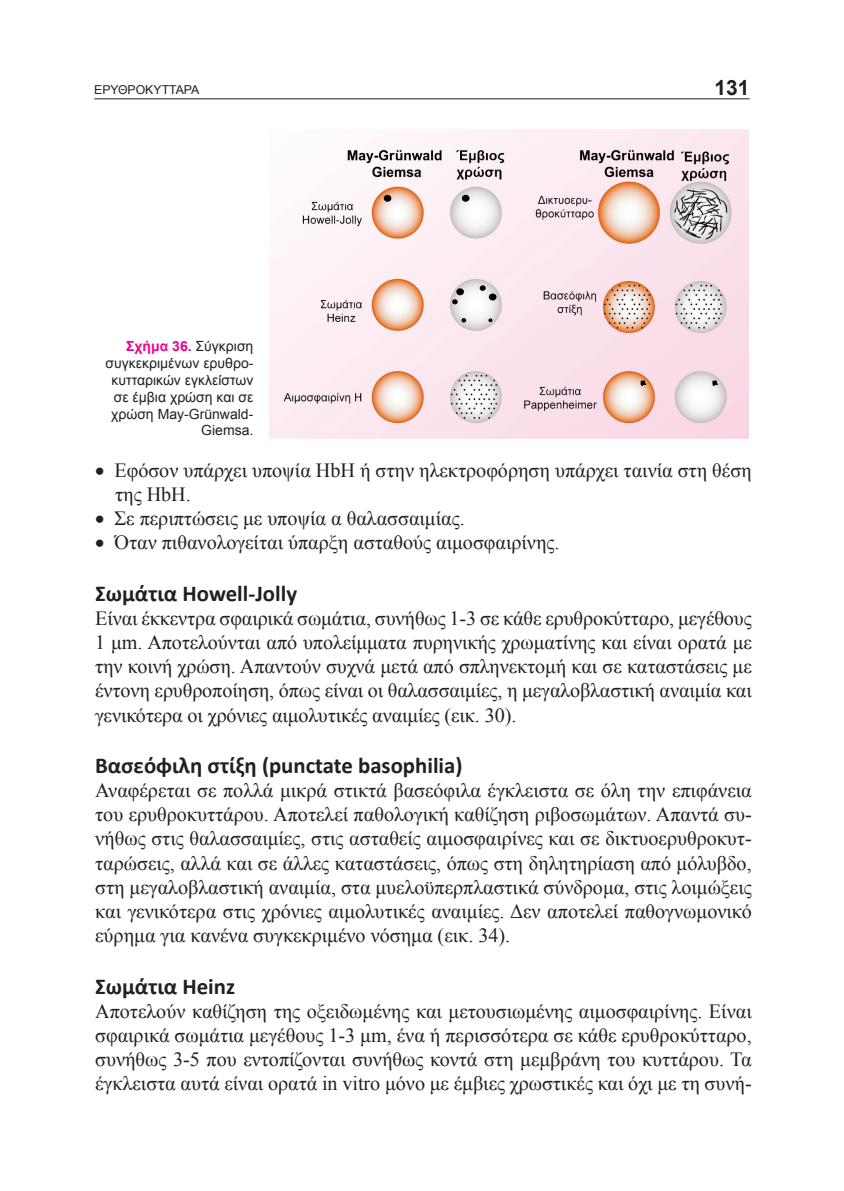
<style>
.page{position:relative;width:844px;height:1191px;background:#fff}
.page>*{position:absolute;margin:0;border:0;box-sizing:border-box;transform-origin:0 0}
.t1{font:700 22.75px "Calibri";color:#231f20}
.t2{font:700 21px "Arial";color:#231f20}
.t3{font:20.12px/24.2px "Times New Roman";color:#231f20;text-align:justify}
.t4{font:14px/16.8px "Arial";color:#231f20;text-align:right}
.t5{font:12.25px "Arial";color:#231f20}
.s1{font-weight:700;color:#ed028c}
</style>
<div class="page">
<hr style="left:94px;top:98px;width:655px;height:1px;background:#231f20">
<img style="left:269px;top:129px;width:479px;height:309px">
<p class="t5" style="left:94px;top:82px;width:107px">ΕΡΥΘΡΟΚΥΤΤΑΡΑ</p>
<p class="t2" style="left:714px;top:73px;width:37px">131</p>
<p class="t4" style="left:105px;top:338px;width:149px"><span class="s1">Σχήμα 36.</span> Σύγκριση συγκεκριμένων ερυθρο&shy;κυτταρικών εγκλείστων σε έμβια χρώση και σε χρώση May-Grünwald-<br>Giemsa.</p>
<p class="t3" style="left:115px;top:457px;width:638px;text-indent:-20px">• Εφόσον υπάρχει υποψία HbH ή στην ηλεκτροφόρηση υπάρχει ταινία στη θέση της HbH.</p>
<p class="t3" style="left:95px;top:506px;width:371px">• Σε περιπτώσεις με υποψία α θαλασσαιμίας.</p>
<p class="t3" style="left:95px;top:530px;width:466px">• Όταν πιθανολογείται ύπαρξη ασταθούς αιμοσφαιρίνης.</p>
<p class="t1" style="left:95px;top:578px;width:203px">Σωμάτια Howell-Jolly</p>
<p class="t3" style="left:95px;top:606px;width:658px">Είναι έκκεντρα σφαιρικά σωμάτια, συνήθως 1-3 σε κάθε ερυθροκύτταρο, μεγέθους 1 μm. Αποτελούνται από υπολείμματα πυρηνικής χρωματίνης και είναι ορατά με την κοινή χρώση. Απαντούν συχνά μετά από σπληνεκτομή και σε καταστάσεις με έντονη ερυθροποίηση, όπως είναι οι θαλασσαιμίες, η μεγαλοβλαστική αναιμία και γενικότερα οι χρόνιες αιμολυτικές αναιμίες (εικ. 30).</p>
<p class="t1" style="left:95px;top:751px;width:369px">Βασεόφιλη στίξη (punctate basophilia)</p>
<p class="t3" style="left:95px;top:778px;width:658px">Αναφέρεται σε πολλά μικρά στικτά βασεόφιλα έγκλειστα σε όλη την επιφάνεια του ερυθροκυττάρου. Αποτελεί παθολογική καθίζηση ριβοσωμάτων. Απαντά συ&shy;νήθως στις θαλασσαιμίες, στις ασταθείς αιμοσφαιρίνες και σε δικτυοερυθροκυτ&shy;ταρώσεις, αλλά και σε άλλες καταστάσεις, όπως στη δηλητηρίαση από μόλυβδο, στη μεγαλοβλαστική αναιμία, στα μυελοϋπερπλαστικά σύνδρομα, στις λοιμώξεις και γενικότερα στις χρόνιες αιμολυτικές αναιμίες. Δεν αποτελεί παθογνωμονικό εύρημα για κανένα συγκεκριμένο νόσημα (εικ. 34).</p>
<p class="t1" style="left:95px;top:971px;width:141px">Σωμάτια Ηeinz</p>
<p class="t3" style="left:95px;top:998px;width:658px">Αποτελούν καθίζηση της οξειδωμένης και μετουσιωμένης αιμοσφαιρίνης. Είναι σφαιρικά σωμάτια μεγέθους 1-3 μm, ένα ή περισσότερα σε κάθε ερυθροκύτταρο, συνήθως 3-5 που εντοπίζονται συνήθως κοντά στη μεμβράνη του κυττάρου. Τα έγκλειστα αυτά είναι ορατά in vitro μόνο με έμβιες χρωστικές και όχι με τη συνή-</p>
</div>
